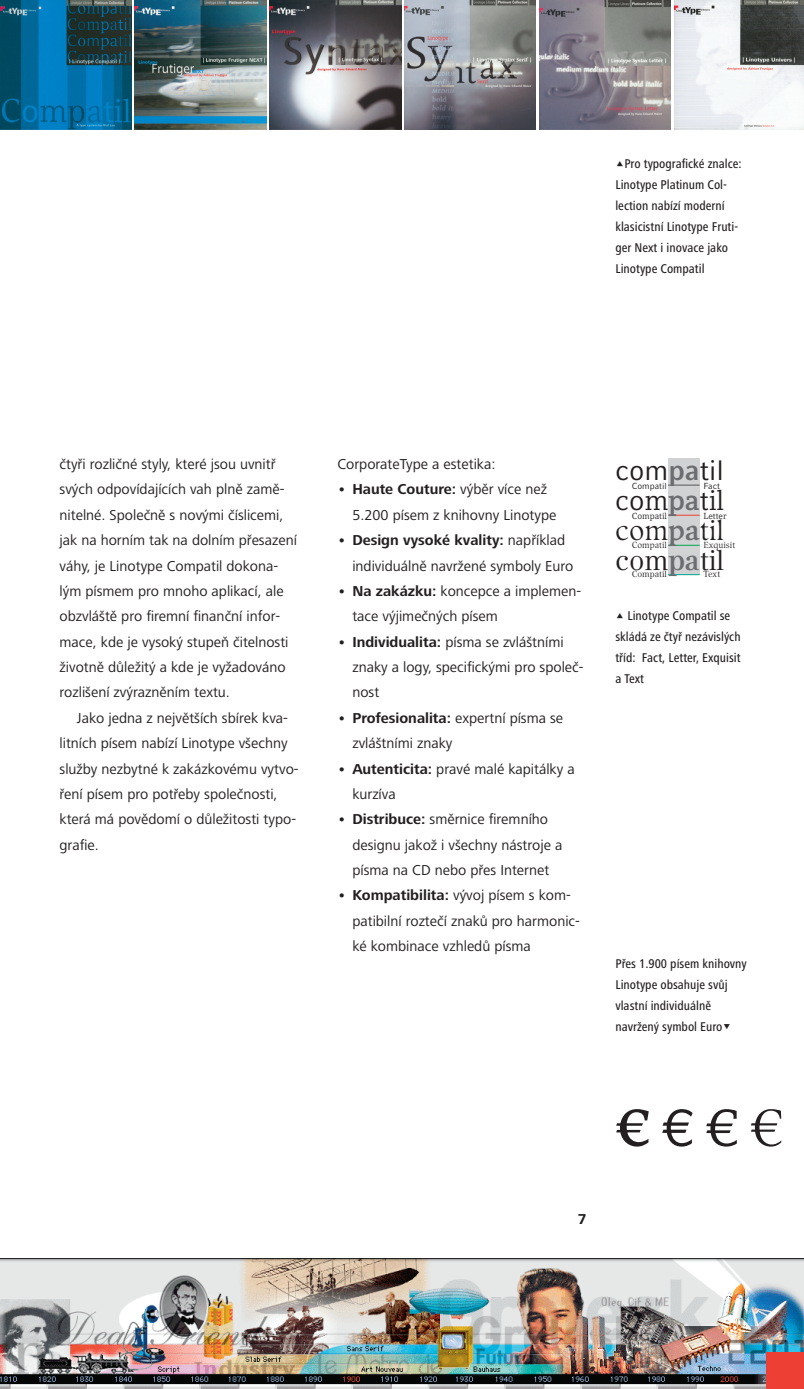
<style>
.page{position:relative;width:804px;height:1389px;background:#fff}
.page>*{position:absolute;margin:0;border:0;box-sizing:border-box;transform-origin:0 0}
.t1{font:700 52.5px "Compatil Exquisit LT";color:#231f20}
.t2{font:28px "Compatil Fact LT";color:#231f20}
.t3{font:28px "Compatil Letter LT";color:#231f20}
.t4{font:28px "Compatil Exquisit LT";color:#231f20}
.t5{font:28px "Compatil Text LT";color:#231f20}
.t6{font:14.88px/25.4px "Frutiger Next LTCE";color:#231f20}
.t7{font:700 14.88px "Frutiger Next LTCE";color:#231f20}
.t8{font:500 condensed 13.12px/21px "Frutiger Next LTCE";color:#231f20}
.t9{font:8.75px "Compatil Exquisit LT";color:#231f20}
.t10{font:8.75px "Compatil Letter LT";color:#231f20}
.t11{font:8.75px "Compatil Fact LT";color:#231f20}
.t12{font:8.75px "Compatil Text LT";color:#231f20}
.s1{font-weight:700}
.s2{font-weight:700;color:#6c6d70}
.s3{font-family:"Compatil Fact LT";font-weight:400}
.s4{font-family:"Compatil Letter LT";font-weight:400}
.s5{font-family:"Compatil Text LT";font-weight:400}
</style>
<div class="page">
<img style="left:0;top:1258px;width:804px;height:131px">
<img style="left:0;top:0;width:131px;height:130px">
<img style="left:135px;top:0;width:131px;height:130px">
<img style="left:270px;top:0;width:131px;height:130px">
<img style="left:405px;top:0;width:131px;height:130px">
<img style="left:540px;top:0;width:131px;height:130px">
<img style="left:675px;top:0;width:129px;height:130px">
<div style="left:766px;top:1352px;width:38px;height:37px;background:#ee3f34"></div>
<div style="left:668px;top:458px;width:31px;height:117px;background:#d1d2d4"></div>
<hr style="left:668px;top:485px;width:31px;height:1px;background:#57585a">
<hr style="left:668px;top:515px;width:31px;height:1px;background:#ee3f34">
<hr style="left:668px;top:545px;width:31px;height:1px;background:#00a54f">
<hr style="left:668px;top:574px;width:31px;height:1px;background:#00a78e">
<p class="t8" style="left:615px;top:153px;width:128px;text-indent:9px">Pro typografické znalce:<br>Linotype Platinum Col&shy;lection nabízí moderní klasicistní Linotype Fruti&shy;ger Next i inovace jako<br>Linotype Compatil</p>
<p class="t6" style="left:60px;top:451px;width:239px">čtyři rozličné styly, které jsou uvnitř svých odpovídajících vah plně zamě&shy;nitelné. Společně s novými číslicemi, jak na horním tak na dolním přesazení váhy, je Linotype Compatil dokona&shy;lým písmem pro mnoho aplikací, ale obzvláště pro firemní finanční infor&shy;mace, kde je vysoký stupeň čitelnosti životně důležitý a kde je vyžadováno rozlišení zvýrazněním textu.</p>
<p class="t6" style="left:60px;top:705px;width:240px;text-indent:17px">Jako jedna z největších sbírek kva&shy;litních písem nabízí Linotype všechny služby nezbytné k zakázkovému vytvo&shy;ření písem pro potřeby společnosti, která má povědomí o důležitosti typo&shy;grafie.</p>
<p class="t6" style="left:337px;top:451px;width:159px">CorporateType a estetika:</p>
<p class="t6" style="left:352px;top:477px;width:206px;text-indent:-15px"><span class="s1">• Haute Couture:</span> výběr více než<br>5.200 písem z knihovny Linotype</p>
<p class="t6" style="left:352px;top:528px;width:222px;text-indent:-15px"><span class="s1">• Design vysoké kvality:</span> například individuálně navržené symboly Euro</p>
<p class="t6" style="left:352px;top:578px;width:230px;text-indent:-15px"><span class="s1">• Na zakázku:</span> koncepce a implemen&shy;tace výjimečných písem</p>
<p class="t6" style="left:352px;top:629px;width:233px;text-indent:-15px"><span class="s1">• Individualita:</span> písma se zvláštními znaky a logy, specifickými pro společ&shy;nost</p>
<p class="t6" style="left:352px;top:705px;width:212px;text-indent:-15px"><span class="s1">• Profesionalita:</span> expertní písma se zvláštními znaky</p>
<p class="t6" style="left:352px;top:756px;width:224px;text-indent:-15px"><span class="s1">• Autenticita:</span> pravé malé kapitálky a kurzíva</p>
<p class="t6" style="left:352px;top:807px;width:211px;text-indent:-15px"><span class="s1">• Distribuce:</span> směrnice firemního designu jakož i všechny nástroje a písma na CD nebo přes Internet</p>
<p class="t6" style="left:352px;top:883px;width:229px;text-indent:-15px"><span class="s1">• Kompatibilita:</span> vývoj písem s kom&shy;patibilní roztečí znaků pro harmonic&shy;ké kombinace vzhledů písma</p>
<h2 class="t2" style="left:615px;top:454px;width:111px">com<span class="s2">pa</span>til</h2>
<h2 class="t3" style="left:615px;top:484px;width:111px">com<span class="s2">pa</span>til</h2>
<h2 class="t4" style="left:615px;top:514px;width:111px">com<span class="s2">pa</span>til</h2>
<h2 class="t5" style="left:615px;top:544px;width:111px">com<span class="s2">pa</span>til</h2>
<p class="t11" style="left:631px;top:481px;width:37px">Compatil</p>
<p class="t11" style="left:703px;top:481px;width:18px">Fact</p>
<p class="t10" style="left:631px;top:510px;width:37px">Compatil</p>
<p class="t10" style="left:703px;top:510px;width:25px">Letter</p>
<p class="t9" style="left:631px;top:540px;width:37px">Compatil</p>
<p class="t9" style="left:703px;top:540px;width:33px">Exquisit</p>
<p class="t12" style="left:631px;top:569px;width:37px">Compatil</p>
<p class="t12" style="left:703px;top:569px;width:18px">Text</p>
<p class="t8" style="left:615px;top:606px;width:127px;text-indent:12px">Linotype Compatil se skládá ze čtyř nezávislých tříd: Fact, Letter, Exquisit a Text</p>
<p class="t8" style="left:615px;top:953px;width:133px">Přes 1.900 písem knihovny<br>Linotype obsahuje svůj vlastní individuálně navržený symbol Euro▼</p>
<p class="t7" style="left:578px;top:1211px;width:10px">7</p>
<h1 class="t1" style="left:615px;top:1097px;width:170px">€<span class="s3">€</span><span class="s4">€</span><span class="s5">€</span></h1>
</div>
